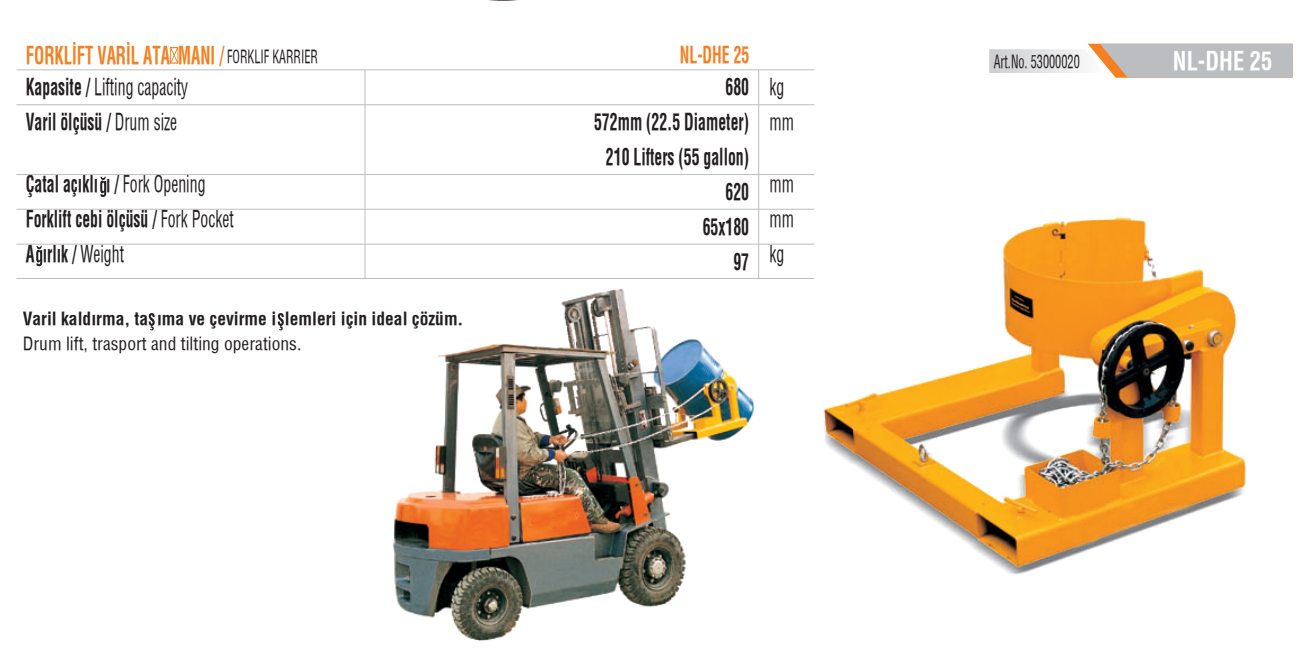
<style>
.page{position:relative;width:1309px;height:665px;background:#fff}
.page>*{position:absolute;margin:0;border:0;box-sizing:border-box;transform-origin:0 0}
.t1{font:25px "Helvetica Cond T Bold";color:#fff;scale:.9 1}
.t2{font:23.75px "Helvetica Cond T Bold";color:#f58021;scale:.7 1}
.t3{font:22.5px/35px "Helvetica Cond T Bold";color:#231f20;text-align:right;scale:.7 1}
.t4{font:22.5px/35px "Helvetica Cond";color:#231f20;scale:.7 1}
.t5{font:22.5px "Helvetica Cond T Bold";color:#f58021;scale:.7 1}
.t6{font:700 17.5px "Helvetica Cond";color:#231f20}
.t7{font:17.5px "Helvetica Cond";color:#231f20}
.t8{font:17.5px "Helvetica Cond";color:#231f20;scale:.7 1}
.s1{font-family:"Helvetica Cond";font-size:17.5px;color:#231f20}
.s2{font-family:"Helvetica Cond T Bold"}
.s3{font-family:"Helvetica Cond"}
</style>
<div class="page">
<img style="left:488px;top:0;width:29px;height:1px">
<img style="left:806px;top:208px;width:440px;height:367px">
<img style="left:393px;top:263px;width:367px;height:378px">
<svg style="left:989px;top:44px;width:303px;height:34px"></svg>
<svg style="left:170px;top:47px;width:8px;height:17px"></svg>
<svg style="left:149px;top:313px;width:6px;height:17px"></svg>
<svg style="left:278px;top:313px;width:6px;height:17px"></svg>
<svg style="left:36px;top:246px;width:6px;height:20px"></svg>
<svg style="left:100px;top:177px;width:6px;height:20px"></svg>
<hr style="left:16px;top:174px;width:798px;height:1px;background:#bcbdc0">
<hr style="left:16px;top:104px;width:798px;height:1px;background:#bcbdc0">
<hr style="left:16px;top:69px;width:798px;height:1px;background:#bcbdc0">
<hr style="left:364px;top:70px;width:1px;height:208px;background:#bcbdc0">
<hr style="left:758px;top:70px;width:1px;height:208px;background:#bcbdc0">
<hr style="left:16px;top:244px;width:798px;height:1px;background:#bcbdc0">
<hr style="left:16px;top:209px;width:798px;height:1px;background:#bcbdc0">
<hr style="left:16px;top:278px;width:798px;height:1px;background:#bcbdc0">
<p class="t2" style="left:26px;top:41px;width:419px">FORKL‹FT VAR‹L ATA MANI / <span class="s1">FORKLIF KARRIER</span></p>
<p class="t5" style="left:679px;top:41px;width:101px">NL-DHE 25</p>
<p class="t4" style="left:26px;top:69px;width:233px"><span class="s2">Kapasite /</span> Lifting capacity</p>
<p class="t3" style="left:26px;top:104px;width:218px">Varil ölçüsü / <span class="s3">Drum size</span></p>
<p class="t3" style="left:26px;top:166px;width:298px;text-align:left">Çatal açıklı ı / <span class="s3">Fork Opening<br></span>Forklift cebi ölçüsü / <span class="s3">Fork Pocket<br></span>A ›rl›k / <span class="s3">Weight</span></p>
<p class="t3" style="left:594px;top:69px;width:223px">680<br>572mm (22.5 Diameter)<br>210 Lifters (55 gallon)<br>620<br>65x180<br>97</p>
<p class="t6" style="left:23px;top:307px;width:442px">Varil kaldırma, ta ıma ve çevirme i lemleri için ideal çözüm.</p>
<p class="t7" style="left:23px;top:332px;width:280px">Drum lift, trasport and tilting operations.</p>
<p class="t4" style="left:769px;top:69px;width:37px">kg mm</p>
<p class="t4" style="left:769px;top:166px;width:37px;text-align:justify">mm mm kg</p>
<p class="t8" style="left:993px;top:51px;width:124px">Art.No. 53000020</p>
<p class="t1" style="left:1172px;top:46px;width:112px">NL-DHE 25</p>
</div>
